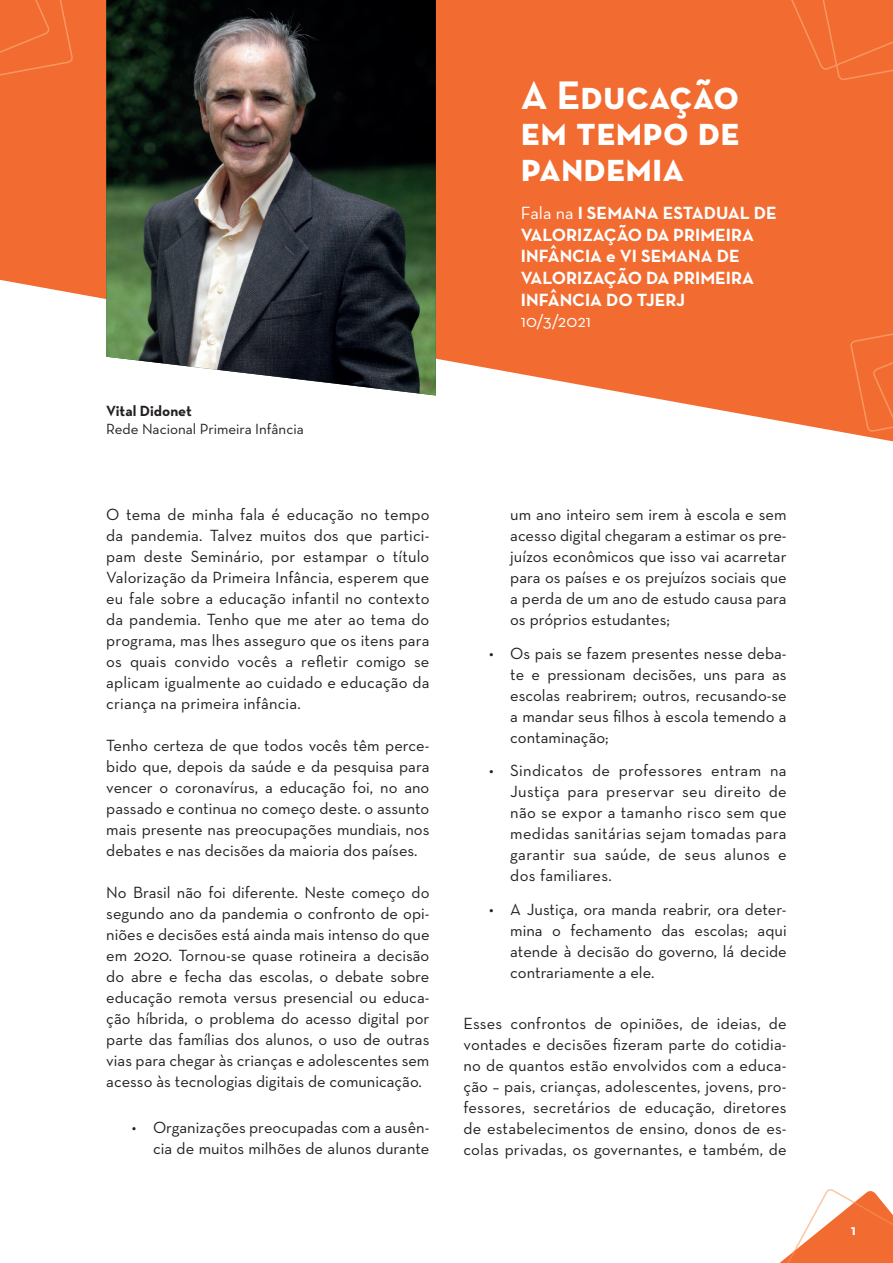
<style>
.page{position:relative;width:893px;height:1263px;background:#fff}
.page>*{position:absolute;margin:0;border:0;box-sizing:border-box;transform-origin:0 0}
.t1{font:40.5px/36px "Neutra Text Bold SC";color:#fff;text-align:justify}
.t2{font:700 18px/21.6px "Neutra Text";color:#fff}
.t3{font:18px "Neutra Text";color:#fff}
.t4{font:16.5px/21px "Neutra Text";color:#231f20;text-align:justify}
.t5{font:15px "Neutra Text";color:#231f20}
.t6{font:700 15px "Neutra Text";color:#231f20}
.t7{font:15px "Neutra Text Bold SC";color:#fff}
.s1{font-weight:400}
</style>
<div class="page">
<svg style="left:779px;top:1189px;width:114px;height:74px"></svg>
<svg style="left:0;top:0;width:893px;height:434px;fill:#f26c31"></svg>
<img style="left:106px;top:0;width:330px;height:395px">
<div style="left:783px;top:0;width:110px;height:90px;background:#f26c31"></div>
<svg style="left:0;top:0;width:73px;height:90px;background:#f26e33"></svg>
<svg style="left:850px;top:325px;width:43px;height:117px;background:#f2743c"></svg>
<p class="t6" style="left:106px;top:401px;width:87px">Vital Didonet</p>
<p class="t5" style="left:106px;top:419px;width:199px">Rede Nacional Primeira Infância</p>
<p class="t4" style="left:106px;top:503px;width:325px">O tema de minha fala é educação no tempo da pandemia. Talvez muitos dos que partici&shy;pam deste Seminário, por estampar o título Valorização da Primeira Infância, esperem que eu fale sobre a educação infantil no contexto da pandemia. Tenho que me ater ao tema do programa, mas lhes asseguro que os itens para os quais convido vocês a refletir comigo se aplicam igualmente ao cuidado e educação da criança na primeira infância.</p>
<p class="t4" style="left:106px;top:734px;width:325px">Tenho certeza de que todos vocês têm perce&shy;bido que, depois da saúde e da pesquisa para vencer o coronavírus, a educação foi, no ano passado e continua no começo deste. o assunto mais presente nas preocupações mundiais, nos debates e nas decisões da maioria dos países.</p>
<p class="t4" style="left:106px;top:881px;width:325px">No Brasil não foi diferente. Neste começo do segundo ano da pandemia o confronto de opi&shy;niões e decisões está ainda mais intenso do que em 2020. Tornou-se quase rotineira a decisão do abre e fecha das escolas, o debate sobre educação remota versus presencial ou educa&shy;ção híbrida, o problema do acesso digital por parte das famílias dos alunos, o uso de outras vias para chegar às crianças e adolescentes sem acesso às tecnologias digitais de comunicação.</p>
<p class="t4" style="left:132px;top:1117px;width:299px;text-align:right">• Organizações preocupadas com a ausên&shy;cia de muitos milhões de alunos durante</p>
<h1 class="t1" style="left:521px;top:76px;width:221px">A Educação em tempo de pandemia</h1>
<p class="t2" style="left:521px;top:202px;width:257px"><span class="s1">Fala na</span> I SEMANA ESTADUAL DE<br>VALORIZAÇÃO DA PRIMEIRA<br>INFÂNCIA e VI SEMANA DE<br>VALORIZAÇÃO DA PRIMEIRA<br>INFÂNCIA DO TJERJ</p>
<p class="t3" style="left:521px;top:310px;width:72px">10/3/2021</p>
<p class="t4" style="left:510px;top:503px;width:278px">um ano inteiro sem irem à escola e sem acesso digital chegaram a estimar os pre&shy;juízos econômicos que isso vai acarretar para os países e os prejuízos sociais que a perda de um ano de estudo causa para os próprios estudantes;</p>
<p class="t4" style="left:510px;top:642px;width:278px;text-indent:-21px">• Os pais se fazem presentes nesse deba&shy;te e pressionam decisões, uns para as escolas reabrirem; outros, recusando-se a mandar seus filhos à escola temendo a contaminação;</p>
<p class="t4" style="left:510px;top:760px;width:278px;text-indent:-21px">• Sindicatos de professores entram na Justiça para preservar seu direito de não se expor a tamanho risco sem que medidas sanitárias sejam tomadas para garantir sua saúde, de seus alunos e dos familiares.</p>
<p class="t4" style="left:510px;top:899px;width:278px;text-indent:-21px">• A Justiça, ora manda reabrir, ora deter&shy;mina o fechamento das escolas; aqui atende à decisão do governo, lá decide contrariamente a ele.</p>
<p class="t4" style="left:463px;top:1012px;width:325px">Esses confrontos de opiniões, de ideias, de vontades e decisões fizeram parte do cotidia&shy;no de quantos estão envolvidos com a educa&shy;ção – pais, crianças, adolescentes, jovens, pro&shy;fessores, secretários de educação, diretores de estabelecimentos de ensino, donos de es&shy;colas privadas, os governantes, e também, de</p>
<p class="t7" style="left:851px;top:1221px;width:7px">1</p>
</div>
